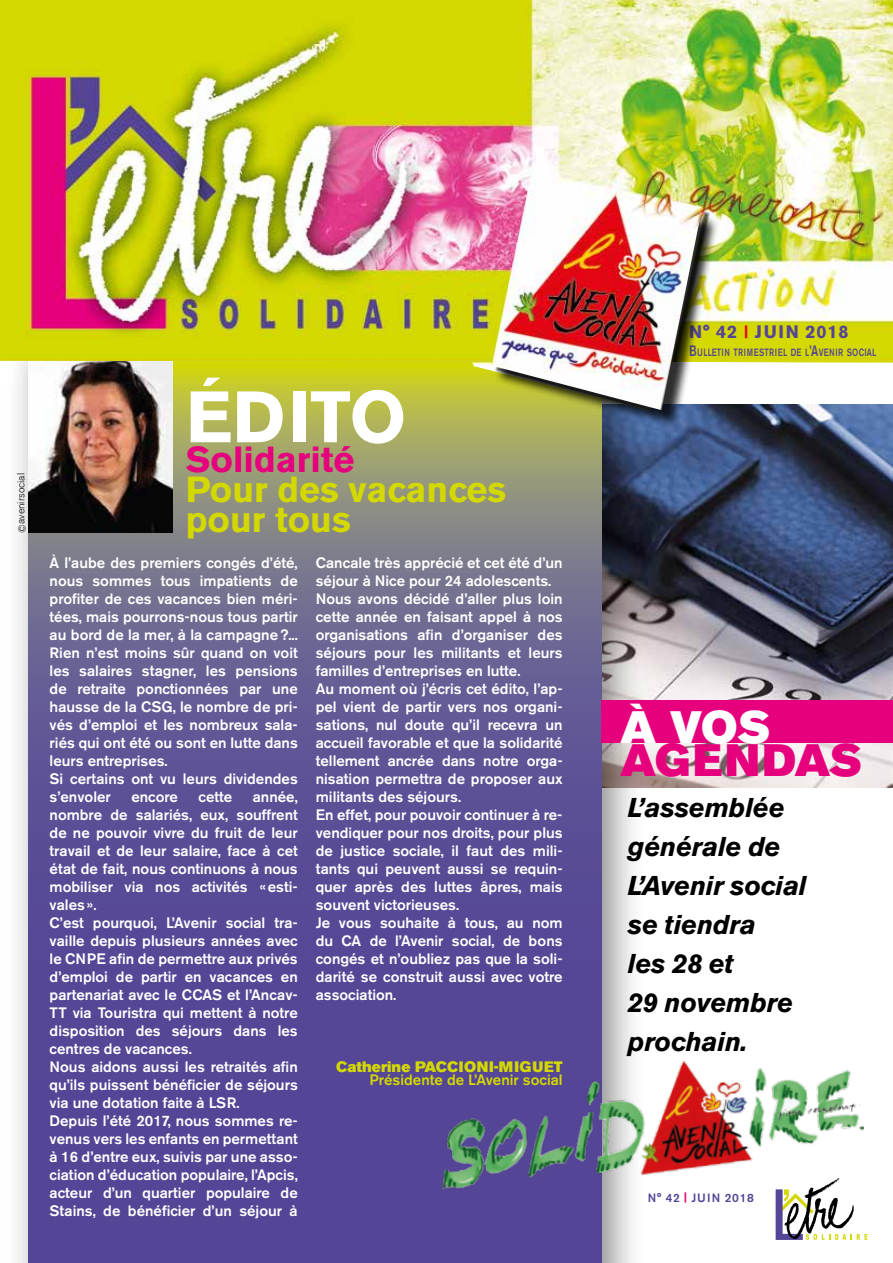
<style>
.page{position:relative;width:893px;height:1263px;background:#fff}
.page>*{position:absolute;margin:0;border:0;box-sizing:border-box;transform-origin:0 0}
.t1{font:700 72px "Akzidenz Grotesk BE";color:#fff}
.t2{font:45px "Akzidenz Grotesk BE Super";letter-spacing:.015em;color:#e6007d}
.t3{font:45px "Akzidenz Grotesk BE Super";color:#fff}
.t4{font:700 36px/30px "Akzidenz Grotesk BE";color:#d3d800}
.t5{font:700 36px "Akzidenz Grotesk BE";color:#e6007d}
.t6{font:italic 700 27px/39px "Akzidenz Grotesk BE";letter-spacing:-.01em;color:#000}
.t7{font:700 18px "Akzidenz Grotesk BE";letter-spacing:.05em;color:#554596}
.t8{font:500 15px/18px "Akzidenz Grotesk BE";color:#fff}
.t9{font:500 15px "Akzidenz Grotesk BE";color:#d3d800}
.t10{font:15px "Akzidenz Grotesk BE Super";color:#d3d800}
.t11{font:500 12px "Akzidenz Grotesk BE";letter-spacing:.07em;color:#554596}
.t12{font:500 10.5px "Akzidenz Grotesk BE";letter-spacing:.05em;color:#554596;scale:.75 1}
.t13{font:300 10.5px "Akzidenz Grotesk BE";color:#000}
.s1{font-size:15px}
.s2{font-weight:700;font-size:10.2px;color:#e6007d}
</style>
<div class="page">
<img style="left:646px;top:410px;width:247px;height:377px">
<svg style="left:776px;top:1192px;width:91px;height:48px"></svg>
<div style="left:5px;top:317px;width:641px;height:946px;background:#000;opacity:.46"></div>
<svg style="left:28px;top:410px;width:574px;height:853px;background:#655b91"></svg>
<img style="left:28px;top:410px;width:144px;height:122px">
<img style="left:434px;top:1048px;width:430px;height:144px">
<img style="left:0;top:0;width:893px;height:410px">
<img style="left:769px;top:1095px;width:92px;height:30px">
<div style="left:494px;top:176px;width:225px;height:252px;background:#000;opacity:.82"></div>
<img style="left:491px;top:173px;width:210px;height:237px">
<div style="left:602px;top:701px;width:291px;height:42px;background:#e6007d"></div>
<p class="t13" style="left:15px;top:533px;width:61px;rotate:-90deg">©avenirsocial</p>
<h1 class="t1" style="left:186px;top:375px;width:222px">ÉDITO</h1>
<h3 class="t5" style="left:186px;top:439px;width:170px">Solidarité</h3>
<h3 class="t4" style="left:186px;top:475px;width:322px">Pour des vacances pour tous</h3>
<p class="t8" style="left:50px;top:553px;width:250px">À l’aube des premiers congés d’été, nous sommes tous impatients de profiter de ces vacances bien méri&shy;tées, mais pourrons-nous tous partir au bord de la mer, à la campagne?...<br>Rien n’est moins sûr quand on voit les salaires stagner, les pensions de retraite ponctionnées par une hausse de la CSG, le nombre de pri&shy;vés d’emploi et les nombreux sala&shy;riés qui ont été ou sont en lutte dans leurs entreprises.<br>Si certains ont vu leurs dividendes s’envoler</p>
<p class="t8" style="left:316px;top:553px;width:248px">Cancale très apprécié et cet été d’un séjour à Nice pour 24 adolescents.<br>Nous avons décidé d’aller plus loin cette année en faisant appel à nos organisations afin d’organiser des séjours pour les militants et leurs familles d’entreprises en lutte.<br>Au moment où j’écris cet édito, l’ap&shy;pel vient de partir vers nos organi&shy;sations, nul doute qu’il recevra un accueil favorable et que la solidarité tellement ancrée dans notre orga&shy;nisation permettra de proposer aux militants des séjours.<br>En effet, pour pouvoir continuer à re&shy;vendiquer pour nos droits, pour plus de justice sociale, il faut des mili&shy;tants qui peuvent aussi se requin&shy;quer après des luttes âpres, mais souvent victorieuses.<br>Je vous souhaite à tous, au nom du CA de l’Avenir social, de bons congés et n’oubliez pas que la soli&shy;darité se construit aussi avec votre association.</p>
<p class="t8" style="left:50px;top:787px;width:250px;text-indent:203px">année, nombre de salariés, eux, souffrent de ne pouvoir vivre du fruit de leur travail et de leur salaire, face à cet état de fait, nous continuons à nous mobiliser via nos activités «esti&shy;vales».<br>C’est pourquoi, L’Avenir social tra&shy;vaille depuis plusieurs années avec le CNPE afin de permettre aux privés d’emploi de partir en vacances en partenariat avec le CCAS et l’Ancav-<br>TT via Touristra qui mettent à notre disposition des séjours dans les centres de vacances.<br>Nous aidons aussi les retraités afin qu’ils puissent bénéficier de séjours via une dotation faite à LSR.<br>Depuis l’été 2017, nous sommes re&shy;venus vers les enfants en permettant à 16 d’entre eux, suivis par une asso&shy;ciation d’éducation populaire, l’Apcis, acteur d’un quartier populaire de<br>Stains, de bénéficier d’un séjour à</p>
<p class="t8" style="left:131px;top:787px;width:48px">encore</p>
<p class="t8" style="left:198px;top:787px;width:35px">cette</p>
<p class="t10" style="left:336px;top:1058px;width:228px">Catherine PACCIONI-MIGUET</p>
<p class="t9" style="left:369px;top:1071px;width:195px">Présidente de L’Avenir social</p>
<p class="t7" style="left:689px;top:321px;width:161px">N° 42 <sup>|</sup> JUIN 2018</p>
<p class="t12" style="left:689px;top:346px;width:251px"><span class="s1">B</span>ULLETIN TRIMESTRIEL DE L<span class="s1">’A</span>VENIR SOCIAL</p>
<h2 class="t3" style="left:620px;top:701px;width:152px">À VOS</h2>
<h2 class="t2" style="left:620px;top:734px;width:243px">AGENDAS</h2>
<h3 class="t6" style="left:628px;top:788px;width:180px">L’assemblée générale de<br>L’Avenir social se tiendra<br>les 28 et<br>29 novembre prochain.</h3>
<p class="t11" style="left:648px;top:1190px;width:108px">N° 42 <span class="s2">|</span> JUIN 2018</p>
</div>
